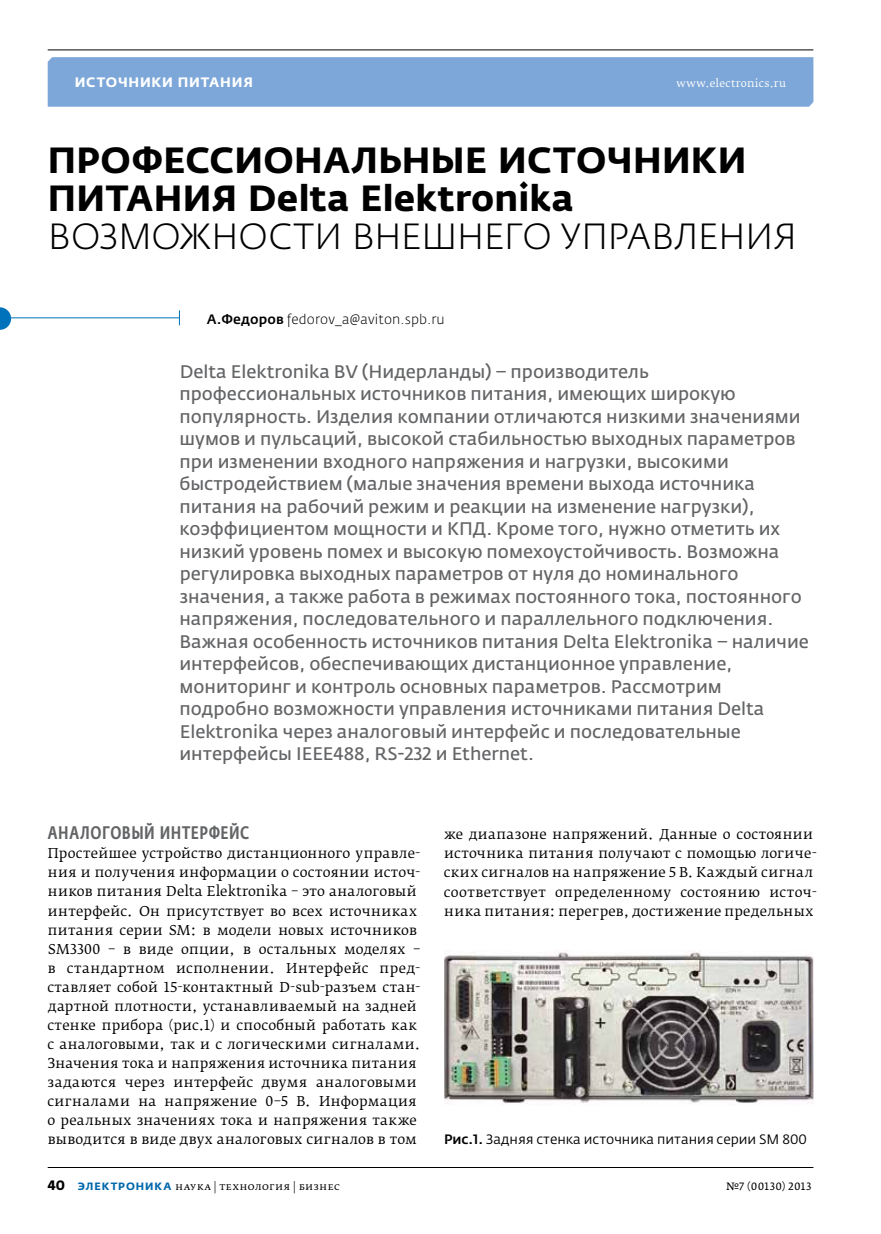
<style>
.page{position:relative;width:881px;height:1234px;background:#fff}
.page>*{position:absolute;margin:0;border:0;box-sizing:border-box;transform-origin:0 0}
.t1{font:700 36px/38.1px "Fedra Sans Pro";letter-spacing:.01em;color:#000}
.t2{font:300 36px "Fedra Sans Pro";letter-spacing:-.01em;color:#000}
.t3{font:18px/22.5px "Fedra Sans Pro";color:#636466}
.t4{font:500 18px "Fedra Sans Cond Pro";letter-spacing:.03em;color:#636466}
.t5{font:13.5px/19px "Fedra Serif B Pro";letter-spacing:.015em;color:#000}
.t6{font:13.5px "Fedra Sans Pro";color:#000}
.t7{font:300 13.5px "Fedra Sans Pro";letter-spacing:.01em;color:#000}
.t8{font:700 13.5px "Fedra Sans Alt Pro";letter-spacing:.055em;color:#fff}
.t9{font:10.5px "Fedra Serif B Pro";letter-spacing:.035em;color:#000}
.t10{font:10.5px "Fedra Serif B Pro";letter-spacing:.03em;color:#fff}
.t11{font:10.5px "Fedra Serif A Pro";letter-spacing:.03em;color:#000}
.s1{font-weight:500}
.s2{font-family:"Fedra Sans Pro";font-weight:700;font-size:13.5px}
.s3{font-family:"Fedra Sans Alt Pro";font-weight:700;color:#0068ac}
</style>
<div class="page">
<div style="left:48px;top:57px;width:765px;height:50px;background:#7da7d8"></div>
<hr style="left:48px;top:49px;width:765px;height:1px;background:#000">
<hr style="left:48px;top:1166px;width:765px;height:1px;background:#000">
<svg style="left:179px;top:310px;width:1px;height:15px"></svg>
<hr style="left:2px;top:317px;width:178px;height:1px;background:#0072bc">
<svg style="left:0;top:307px;width:11px;height:23px"></svg>
<img style="left:444px;top:950px;width:369px;height:154px">
<p class="t8" style="left:75px;top:74px;width:179px">Источни ки питания</p>
<p class="t10" style="left:676px;top:77px;width:111px">www.electronics.ru</p>
<h1 class="t1" style="left:48px;top:141px;width:700px">Профессиональные источники питания Delta Elektronika</h1>
<h1 class="t2" style="left:48px;top:214px;width:750px">Возможности внешнего управления</h1>
<p class="t7" style="left:207px;top:310px;width:239px"><span class="s1">А.Федоров</span> fedorov_a@aviton.spb.ru</p>
<p class="t3" style="left:179px;top:360px;width:630px">Delta Elektronika BV (Нидерланды) – производитель профессиональных источников питания, имеющих широкую популярность. Изделия компании отличаются низкими значениями шумов и пульсаций, высокой стабильностью выходных параметров при изменении входного напряжения и нагрузки, высокими быстродействием (малые значения времени выхода источника питания на рабочий режим и реакции на изменение нагрузки), коэффициентом мощности и КПД. Кроме того, нужно отметить их низкий уровень помех и высокую помехоустойчивость. Возможна регулировка выходных параметров от нуля до номинального значения, а также работа в режимах постоянного тока, постоянного напряжения, последовательного и параллельного подключения.<br>Важная особенность источников питания Delta Elektronika – наличие интерфейсов, обеспечивающих дистанционное управление, мониторинг и контроль основных параметров. Рассмотрим подробно возможности управления источниками питания Delta Elektronika через аналоговый интерфейс и последовательные интерфейсы IEEE488, RS-232 и Ethernet.</p>
<p class="t4" style="left:48px;top:822px;width:203px">Аналоговый интерфейс</p>
<p class="t5" style="left:47px;top:844px;width:374px">Простейшее устройство дистанционного управле&shy;ния и получения информации о состоянии источ&shy;ников питания Delta Elektronika – это аналоговый интерфейс. Он присутствует во всех источниках питания серии SM: в модели новых источников SM3300 – в виде опции, в остальных моделях – в стандартном исполнении. Интерфейс пред&shy;ставляет собой 15-контактный D-sub-разъем стан&shy;дартной плотности, устанавливаемый на задней стенке прибора (рис.1) и способный работать как с аналоговыми, так и с логическими сигналами.<br>Значения тока и напряжения источника питания задаются через интерфейс двумя аналоговыми сигналами на напряжение 0–5 В. Информация о реальных значениях тока и напряжения также выводится в виде двух аналоговых сигналов в том</p>
<p class="t5" style="left:443px;top:825px;width:374px">же диапазоне напряжений. Данные о состоянии источника питания получают с помощью логиче&shy;ских сигналов на напряжение 5 В. Каждый сигнал соответствует определенному состоянию источ&shy;ника питания: перегрев, достижение предельных</p>
<p class="t6" style="left:444px;top:1130px;width:364px"><span class="s1">Рис.1.</span> Задняя стенка источника питания серии SM 800</p>
<p class="t9" style="left:48px;top:1179px;width:294px"><span class="s2">40</span> <span class="s3">ЭЛЕКТРОНИКА</span> наука | технология | бизнес</p>
<p class="t11" style="left:725px;top:1179px;width:87px">№7 (00130) 2013</p>
</div>
